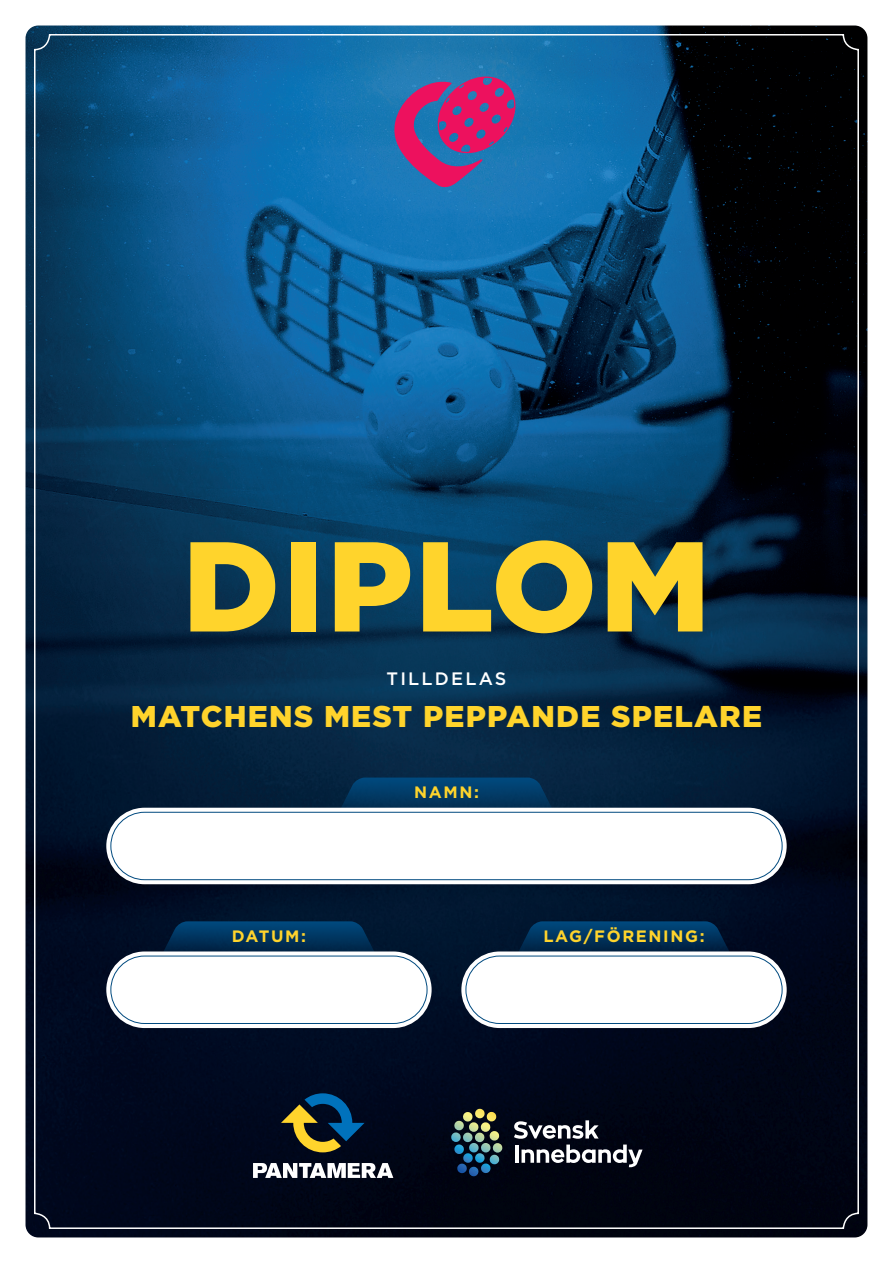
<style>
.page{position:relative;width:893px;height:1263px;background:#fff}
.page>*{position:absolute;margin:0;border:0;box-sizing:border-box;transform-origin:0 0}
.t1{font:900 127.5px "Gotham";letter-spacing:.02em;color:#ffd42c}
.t2{font:900 30px "Gotham";letter-spacing:.04em;color:#ffd42c}
.t3{font:500 18px "Gotham";letter-spacing:.12em;color:#fff}
.t4{font:700 16.5px "Gotham";letter-spacing:.1em;color:#ffd42c}
</style>
<div class="page">
<img style="left:26px;top:26px;width:841px;height:1211px">
<svg style="left:394px;top:77px;width:121px;height:110px;background:#864589"></svg>
<svg style="left:281px;top:1093px;width:84px;height:59px;background:#2e403d"></svg>
<svg style="left:253px;top:1163px;width:140px;height:15px"></svg>
<svg style="left:450px;top:1109px;width:49px;height:43px;background:#506254"></svg>
<svg style="left:514px;top:1120px;width:129px;height:47px"></svg>
<svg style="left:339px;top:777px;width:215px;height:31px;background:#043b64"></svg>
<div style="left:106px;top:808px;width:681px;height:76px;background:#fff;border-radius:38px"></div>
<div style="left:111px;top:812px;width:671px;height:68px;border:1px solid #004a7f;border-radius:34px"></div>
<svg style="left:161px;top:921px;width:215px;height:30px;background:#00315a"></svg>
<svg style="left:516px;top:921px;width:215px;height:30px;background:#003059"></svg>
<div style="left:106px;top:951px;width:326px;height:77px;background:#fff;border-radius:38px"></div>
<div style="left:461px;top:951px;width:326px;height:77px;background:#fff;border-radius:38px"></div>
<div style="left:111px;top:956px;width:316px;height:68px;border:1px solid #004a7f;border-radius:34px"></div>
<div style="left:466px;top:956px;width:316px;height:68px;border:1px solid #004a7f;border-radius:34px"></div>
<h1 class="t1" style="left:183px;top:498px;width:529px">DIPLOM</h1>
<p class="t3" style="left:387px;top:667px;width:121px">TILLDELAS</p>
<p class="t2" style="left:131px;top:696px;width:632px">MATCHENS MEST PEPPANDE SPELARE</p>
<p class="t4" style="left:414px;top:781px;width:66px">NAMN:</p>
<p class="t4" style="left:232px;top:925px;width:76px">DATUM:</p>
<p class="t4" style="left:543px;top:925px;width:163px">LAG/FÖRENING:</p>
</div>
